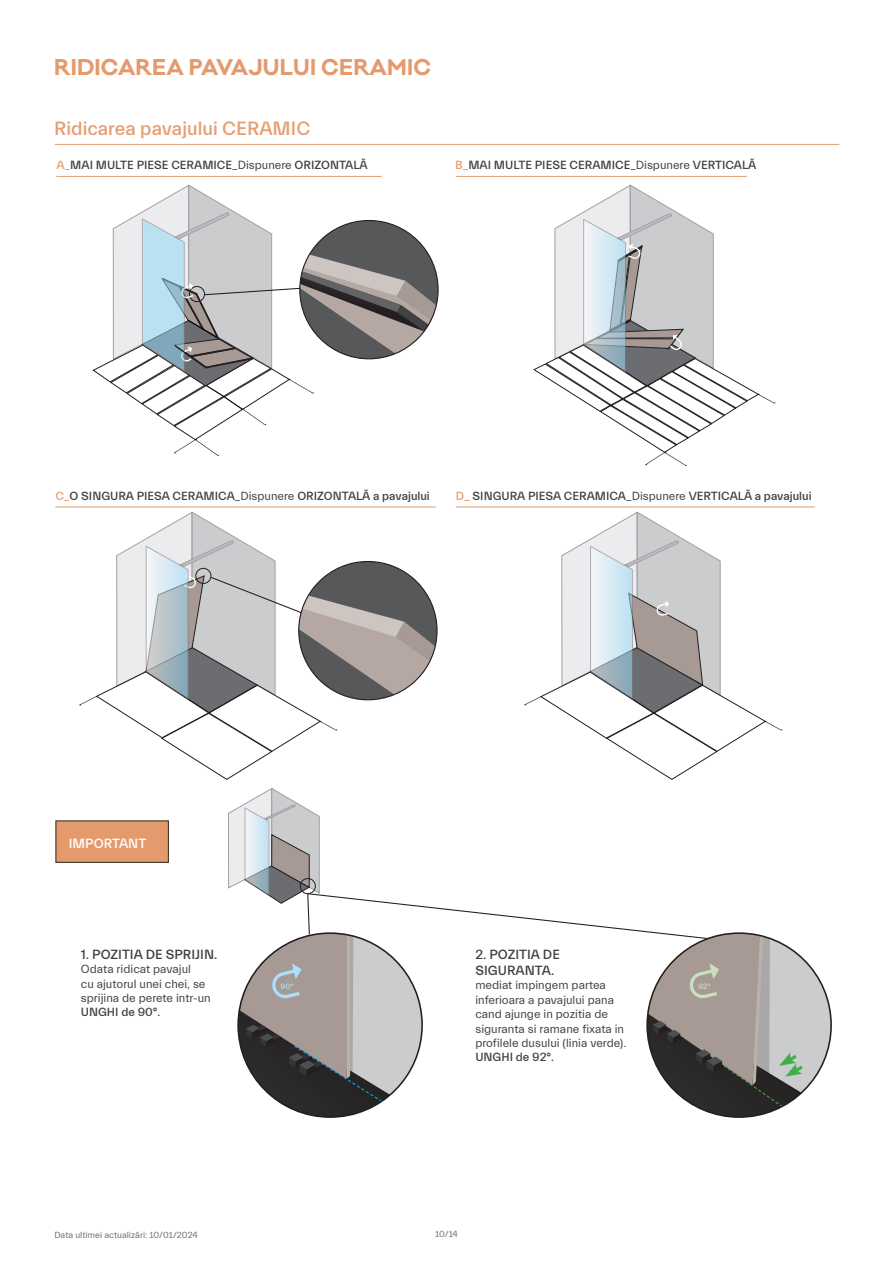
<style>
.page{position:relative;width:893px;height:1263px;background:#fff}
.page>*{position:absolute;margin:0;border:0;box-sizing:border-box;transform-origin:0 0}
.t1{font:700 21px "Galano Classic";letter-spacing:.01em;color:#e59a6d}
.t2{font:500 19.5px "Everett";color:#e69f72}
.t3{font:500 13.5px/16.2px "Everett";color:#42423d}
.t4{font:500 13.5px "Everett";color:#fff}
.t5{font:500 12px "Everett";color:#42423d}
.t6{font:12px/14.4px "Everett";color:#42423d}
.t7{font:9px "Everett";color:#6c6d70}
.t8{font:500 7.95px "Everett";color:#aae0f9}
.t9{font:500 7.95px "Everett";color:#c7e0bf}
.s1{color:#e69f72}
.s2{font-weight:400}
</style>
<div class="page">
<div style="left:55px;top:820px;width:114px;height:43px;background:#e59a6d;border:1px solid #413627"></div>
<hr style="left:55px;top:507px;width:381px;height:1px;background:#e59a6d">
<hr style="left:456px;top:507px;width:359px;height:1px;background:#e59a6d">
<hr style="left:55px;top:144px;width:784px;height:1px;background:#e59a6d">
<hr style="left:56px;top:176px;width:326px;height:1px;background:#e59a6d">
<hr style="left:456px;top:176px;width:291px;height:1px;background:#e59a6d">
<svg style="left:534px;top:185px;width:241px;height:281px"></svg>
<svg style="left:525px;top:512px;width:257px;height:268px"></svg>
<svg style="left:93px;top:185px;width:345px;height:271px"></svg>
<svg style="left:80px;top:512px;width:356px;height:268px"></svg>
<svg style="left:228px;top:788px;width:603px;height:329px"></svg>
<h1 class="t1" style="left:54px;top:53px;width:378px">RIDICAREA PAVAJULUI CERAMIC</h1>
<h2 class="t2" style="left:54px;top:118px;width:257px">Ridicarea pavajului CERAMIC</h2>
<p class="t5" style="left:56px;top:158px;width:313px"><span class="s1">A_</span>MAI MULTE PIESE CERAMICE<span class="s2">_Dispunere</span> ORIZONTALĂ</p>
<p class="t5" style="left:455px;top:159px;width:303px"><span class="s1">B_</span>MAI MULTE PIESE CERAMICE<span class="s2">_Dispunere</span> VERTICALĂ</p>
<p class="t5" style="left:55px;top:489px;width:376px"><span class="s1">C_</span>O SINGURA PIESA CERAMICA<span class="s2">_Dispunere</span> ORIZONTALĂ a pavajului</p>
<p class="t5" style="left:456px;top:489px;width:357px"><span class="s1">D_</span> SINGURA PIESA CERAMICA<span class="s2">_Dispunere</span> VERTICALĂ a pavajului</p>
<p class="t4" style="left:69px;top:836px;width:79px">IMPORTANT</p>
<p class="t3" style="left:81px;top:946px;width:138px">1. POZITIA DE SPRIJIN.</p>
<p class="t6" style="left:81px;top:962px;width:131px">Odata ridicat pavajul<br>cu ajutorul unei chei, se sprijina de perete intr-un</p>
<p class="t5" style="left:81px;top:1006px;width:81px">UNGHI de 90°.</p>
<p class="t3" style="left:475px;top:946px;width:86px">2. POZITIA DE<br>SIGURANTA.</p>
<p class="t6" style="left:475px;top:978px;width:152px">mediat impingem partea inferioara a pavajului pana cand ajunge in pozitia de siguranta si ramane fixata in profilele dusului (linia verde).</p>
<p class="t5" style="left:475px;top:1051px;width:80px">UNGHI de 92°.</p>
<p class="t8" style="left:281px;top:982px;width:14px">90°</p>
<p class="t9" style="left:698px;top:982px;width:14px">92°</p>
<p class="t7" style="left:54px;top:1230px;width:145px">Data ultimei actualizări: 10/01/2024</p>
<p class="t7" style="left:435px;top:1229px;width:24px">10/14</p>
</div>
